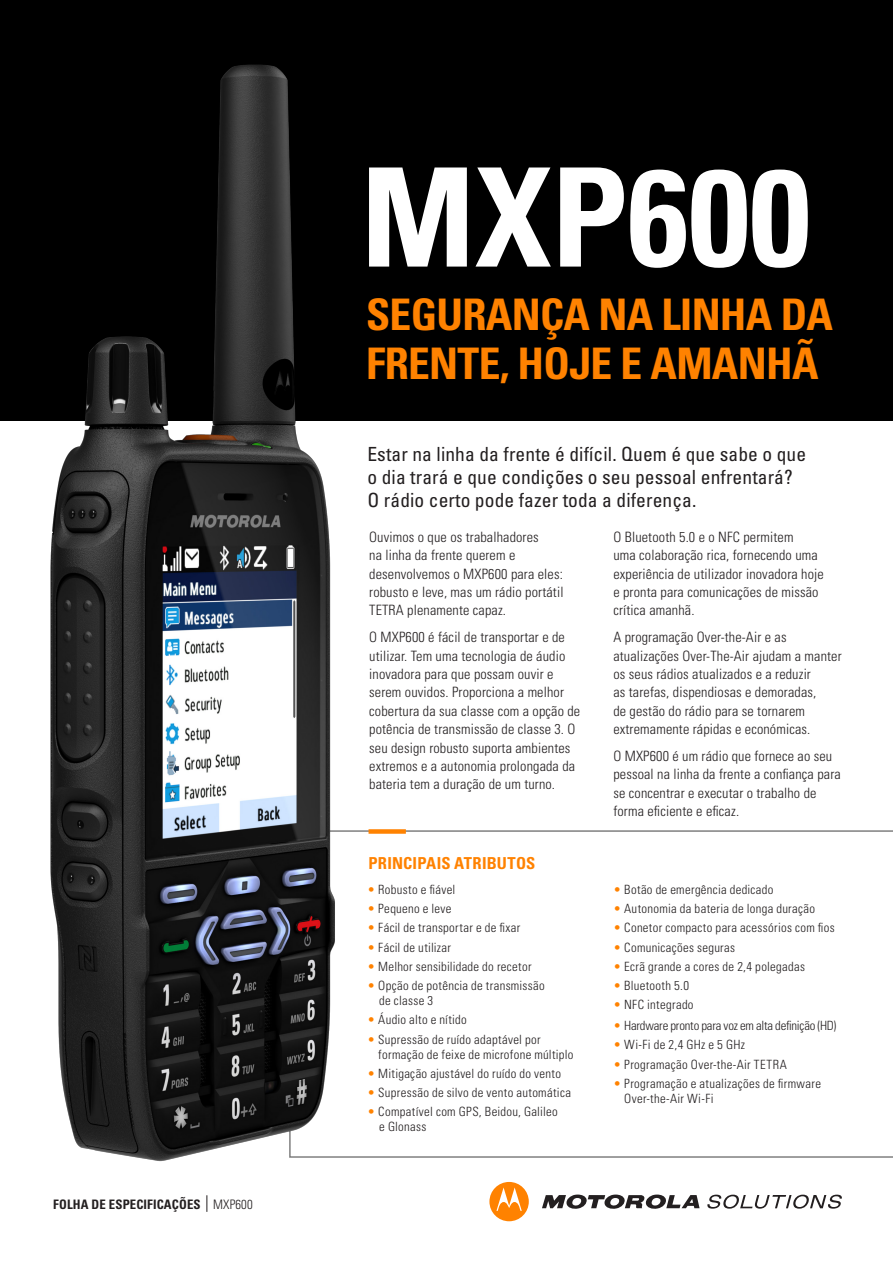
<style>
.page{position:relative;width:893px;height:1263px;background:#fff}
.page>*{position:absolute;margin:0;border:0;box-sizing:border-box;transform-origin:0 0}
.t1{font:700 condensed 137.25px "Univers LT Std";color:#fff}
.t2{font:700 condensed 43.5px/49.5px "Univers LT Std";letter-spacing:-.015em;color:#ff8200}
.t3{font:condensed 19.5px/23.2px "Univers LT Std";letter-spacing:.005em;color:#231f20}
.t4{font:700 condensed 16.5px "Univers LT Std";letter-spacing:.01em;color:#ff8200}
.t5{font:300 condensed 14.25px/18.3px "Univers LT Std";letter-spacing:.01em;color:#231f20}
.t6{font:700 condensed 13.05px "Univers LT Std";letter-spacing:.01em;color:#231f20}
.t7{font:300 condensed 12.75px/15px "Univers LT Std";letter-spacing:.025em;color:#231f20}
.t8{font:300 condensed 12.75px "Univers LT Std";letter-spacing:-.015em;color:#231f20}
.s1{font-weight:300}
.s2{color:#ff8200}
</style>
<div class="page">
<div style="left:0;top:0;width:893px;height:421px;background:#000"></div>
<svg style="left:489px;top:1182px;width:40px;height:39px"></svg>
<svg style="left:542px;top:1194px;width:158px;height:15px"></svg>
<svg style="left:707px;top:1194px;width:135px;height:15px"></svg>
<svg style="left:207px;top:1195px;width:1px;height:17px"></svg>
<svg style="left:353px;top:830px;width:540px;height:328px"></svg>
<div style="left:369px;top:829px;width:37px;height:5px;background:#ff8200"></div>
<img style="left:50px;top:64px;width:303px;height:1098px">
<p class="t6" style="left:53px;top:1196px;width:201px">FOLHA DE ESPECIFICAÇÕES <span class="s1">MXP600</span></p>
<p class="t1" style="left:361px;top:134px;width:451px">MXP600</p>
<p class="t2" style="left:366px;top:289px;width:469px">SEGURANÇA NA LINHA DA<br>FRENTE, HOJE E AMANHÃ</p>
<p class="t3" style="left:367px;top:442px;width:440px">Estar na linha da frente é difícil. Quem é que sabe o que o dia trará e que condições o seu pessoal enfrentará?<br>O rádio certo pode fazer toda a diferença.</p>
<p class="t5" style="left:369px;top:528px;width:196px">Ouvimos o que os trabalhadores<br>na linha da frente querem e desenvolvemos o MXP600 para eles: robusto e leve, mas um rádio portátil<br>TETRA plenamente capaz.</p>
<p class="t5" style="left:369px;top:628px;width:212px">O MXP600 é fácil de transportar e de utilizar. Tem uma tecnologia de áudio inovadora para que possam ouvir e serem ouvidos. Proporciona a melhor cobertura da sua classe com a opção de potência de transmissão de classe 3. O seu design robusto suporta ambientes extremos e a autonomia prolongada da bateria tem a duração de um turno.</p>
<p class="t4" style="left:369px;top:853px;width:168px">PRINCIPAIS ATRIBUTOS</p>
<p class="t7" style="left:367px;top:882px;width:89px"><span class="s2">•</span> Robusto e fiável</p>
<p class="t7" style="left:367px;top:901px;width:86px"><span class="s2">•</span> Pequeno e leve</p>
<p class="t7" style="left:367px;top:920px;width:154px"><span class="s2">•</span> Fácil de transportar e de fixar</p>
<p class="t7" style="left:367px;top:939px;width:85px"><span class="s2">•</span> Fácil de utilizar</p>
<p class="t7" style="left:367px;top:959px;width:166px"><span class="s2">•</span> Melhor sensibilidade do recetor</p>
<p class="t7" style="left:379px;top:978px;width:167px;text-indent:-12px"><span class="s2">•</span> Opção de potência de transmissão de classe 3</p>
<p class="t7" style="left:367px;top:1012px;width:101px"><span class="s2">•</span> Áudio alto e nítido</p>
<p class="t7" style="left:378px;top:1031px;width:197px;text-indent:-11px"><span class="s2">•</span> Supressão de ruído adaptável por formação de feixe de microfone múltiplo</p>
<p class="t7" style="left:367px;top:1066px;width:195px"><span class="s2">•</span> Mitigação ajustável do ruído do vento</p>
<p class="t7" style="left:367px;top:1085px;width:205px"><span class="s2">•</span> Supressão de silvo de vento automática</p>
<p class="t7" style="left:379px;top:1104px;width:180px;text-indent:-12px"><span class="s2">•</span> Compatível com GPS, Beidou, Galileo e Glonass</p>
<p class="t5" style="left:613px;top:528px;width:212px">O Bluetooth 5.0 e o NFC permitem<br>uma colaboração rica, fornecendo uma experiência de utilizador inovadora hoje e pronta para comunicações de missão crítica amanhã.</p>
<p class="t5" style="left:613px;top:628px;width:230px">A programação Over-the-Air e as atualizações Over-The-Air ajudam a manter os seus rádios atualizados e a reduzir<br>as tarefas, dispendiosas e demoradas,<br>de gestão do rádio para se tornarem extremamente rápidas e económicas.</p>
<p class="t5" style="left:613px;top:747px;width:229px">O MXP600 é um rádio que fornece ao seu pessoal na linha da frente a confiança para se concentrar e executar o trabalho de forma eficiente e eficaz.</p>
<p class="t7" style="left:613px;top:882px;width:162px"><span class="s2">•</span> Botão de emergência dedicado</p>
<p class="t7" style="left:613px;top:901px;width:203px"><span class="s2">•</span> Autonomia da bateria de longa duração</p>
<p class="t7" style="left:613px;top:920px;width:223px"><span class="s2">•</span> Conetor compacto para acessórios com fios</p>
<p class="t7" style="left:613px;top:939px;width:123px"><span class="s2">•</span> Comunicações seguras</p>
<p class="t7" style="left:613px;top:959px;width:193px"><span class="s2">•</span> Ecrã grande a cores de 2,4 polegadas</p>
<p class="t7" style="left:613px;top:978px;width:77px"><span class="s2">•</span> Bluetooth 5.0</p>
<p class="t7" style="left:613px;top:997px;width:82px"><span class="s2">•</span> NFC integrado</p>
<p class="t8" style="left:613px;top:1018px;width:224px"><span class="s2">•</span> Hardware pronto para voz em alta definição (HD)</p>
<p class="t7" style="left:613px;top:1037px;width:133px"><span class="s2">•</span> Wi-Fi de 2,4 GHz e 5 GHz</p>
<p class="t7" style="left:613px;top:1056px;width:175px"><span class="s2">•</span> Programação Over-the-Air TETRA</p>
<p class="t7" style="left:624px;top:1076px;width:198px;text-indent:-11px"><span class="s2">•</span> Programação e atualizações de firmware<br>Over-the-Air Wi-Fi</p>
</div>
